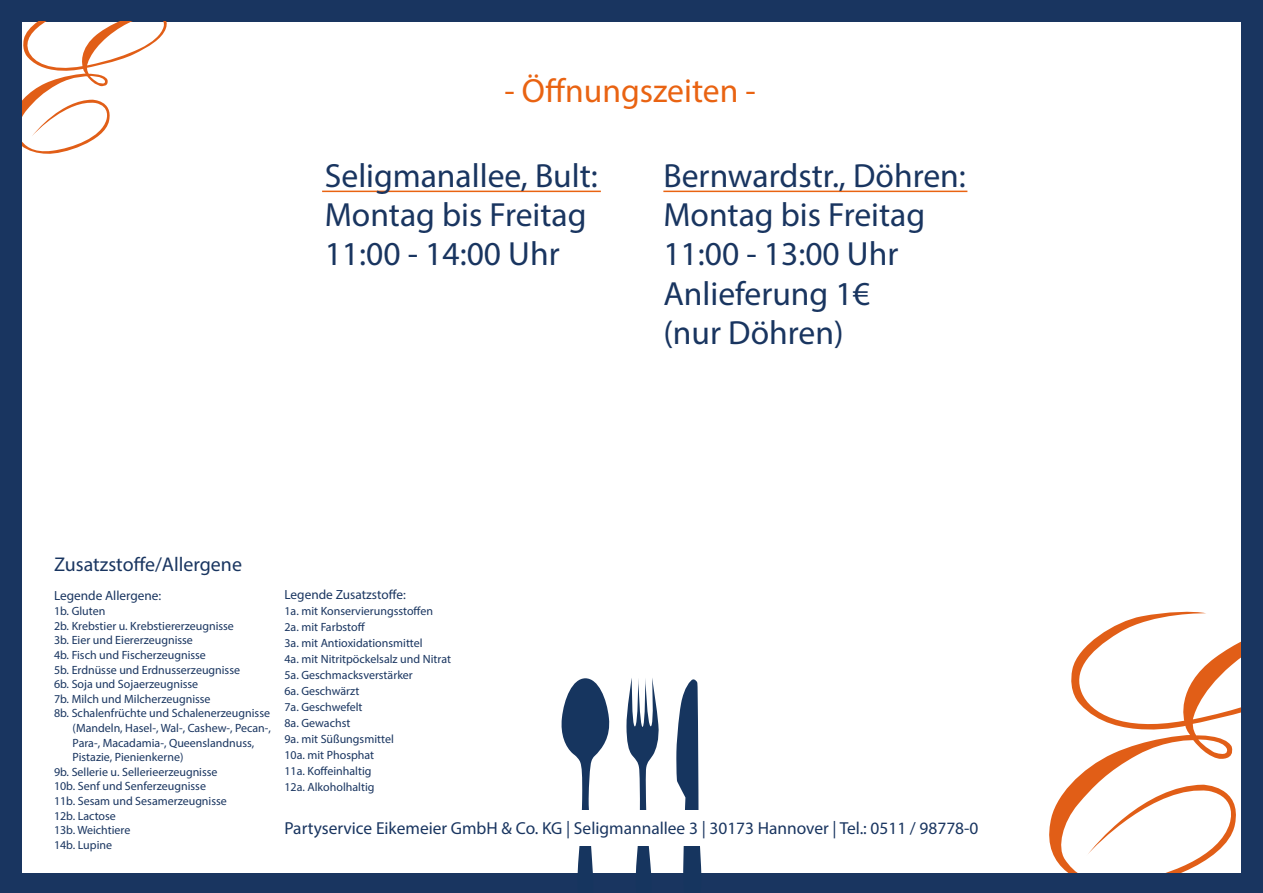
<style>
.page{position:relative;width:1263px;height:893px;background:#193560}
.page>*{position:absolute;margin:0;border:0;box-sizing:border-box;transform-origin:0 0}
.t1{font:33.6px/39.3px "Myriad Pro";color:#193560}
.t2{font:33.6px "Myriad Pro";color:#e96312}
.t3{font:19.95px "Myriad Pro";color:#193560}
.t4{font:17.4px "Myriad Pro";color:#193560}
.t5{font:13.35px "Myriad Pro";color:#193560}
.t6{font:12px/15.9px "Myriad Pro";color:#193560}
</style>
<div class="page">
<div style="left:22px;top:22px;width:1219px;height:850px;background:#fff"></div>
<svg style="left:561px;top:678px;width:50px;height:195px"></svg>
<svg style="left:626px;top:678px;width:33px;height:195px"></svg>
<svg style="left:676px;top:679px;width:25px;height:194px"></svg>
<div style="left:559px;top:810px;width:145px;height:36px;background:#fff"></div>
<hr style="left:322px;top:191px;width:279px;height:1px;background:#e96312">
<hr style="left:663px;top:191px;width:304px;height:1px;background:#e96312">
<svg style="left:1049px;top:612px;width:192px;height:260px"></svg>
<svg style="left:22px;top:22px;width:145px;height:132px"></svg>
<h1 class="t2" style="left:504px;top:70px;width:253px">- Öffnungszeiten -</h1>
<h1 class="t1" style="left:325px;top:155px;width:275px">Seligmanallee, Bult:<br>Montag bis Freitag<br>11:00 - 14:00 Uhr</h1>
<h1 class="t1" style="left:663px;top:155px;width:304px">Bernwardstr., Döhren:<br>Montag bis Freitag<br>11:00 - 13:00 Uhr<br>Anlieferung 1€<br>(nur Döhren)</h1>
<h2 class="t3" style="left:54px;top:552px;width:190px">Zusatzstoffe/Allergene</h2>
<p class="t5" style="left:54px;top:588px;width:109px">Legende Allergene:</p>
<p class="t6" style="left:54px;top:603px;width:53px">1b. Gluten</p>
<p class="t6" style="left:54px;top:617px;width:181px">2b. Krebstier u. Krebstiererzeugnisse</p>
<p class="t6" style="left:54px;top:632px;width:140px">3b. Eier und Eiererzeugnisse</p>
<p class="t6" style="left:54px;top:647px;width:153px">4b. Fisch und Fischerzeugnisse</p>
<p class="t6" style="left:54px;top:661px;width:188px">5b. Erdnüsse und Erdnusserzeugnisse</p>
<p class="t6" style="left:54px;top:676px;width:146px">6b. Soja und Sojaerzeugnisse</p>
<p class="t6" style="left:54px;top:691px;width:158px">7b. Milch und Milcherzeugnisse</p>
<p class="t6" style="left:54px;top:705px;width:218px">8b. Schalenfrüchte und Schalenerzeugnisse</p>
<p class="t6" style="left:73px;top:720px;width:200px">(Mandeln, Hasel-, Wal-, Cashew-, Pecan-,</p>
<p class="t6" style="left:73px;top:734px;width:183px">Para-, Macadamia-, Queenslandnuss,</p>
<p class="t6" style="left:73px;top:749px;width:112px">Pistazie, Pienienkerne)</p>
<p class="t6" style="left:54px;top:764px;width:165px">9b. Sellerie u. Sellerieerzeugnisse</p>
<p class="t6" style="left:54px;top:778px;width:154px">10b. Senf und Senferzeugnisse</p>
<p class="t6" style="left:54px;top:793px;width:174px">11b. Sesam und Sesamerzeugnisse</p>
<p class="t6" style="left:54px;top:807px;width:63px">12b. Lactose</p>
<p class="t6" style="left:54px;top:822px;width:78px">13b. Weichtiere</p>
<p class="t6" style="left:54px;top:837px;width:60px">14b. Lupine</p>
<p class="t5" style="left:284px;top:587px;width:123px">Legende Zusatzstoffe:</p>
<p class="t6" style="left:284px;top:603px;width:168px">1a. mit Konservierungsstoffen<br>2a. mit Farbstoff<br>3a. mit Antioxidationsmittel<br>4a. mit Nitritpöckelsalz und Nitrat<br>5a. Geschmacksverstärker<br>6a. Geschwärzt<br>7a. Geschwefelt<br>8a. Gewachst<br>9a. mit Süßungsmittel<br>10a. mit Phosphat<br>11a. Koffeinhaltig<br>12a. Alkoholhaltig</p>
<h3 class="t4" style="left:284px;top:818px;width:695px">Partyservice Eikemeier GmbH &amp; Co. KG | Seligmannallee 3 | 30173 Hannover | Tel.: 0511 / 98778-0</h3>
</div>
